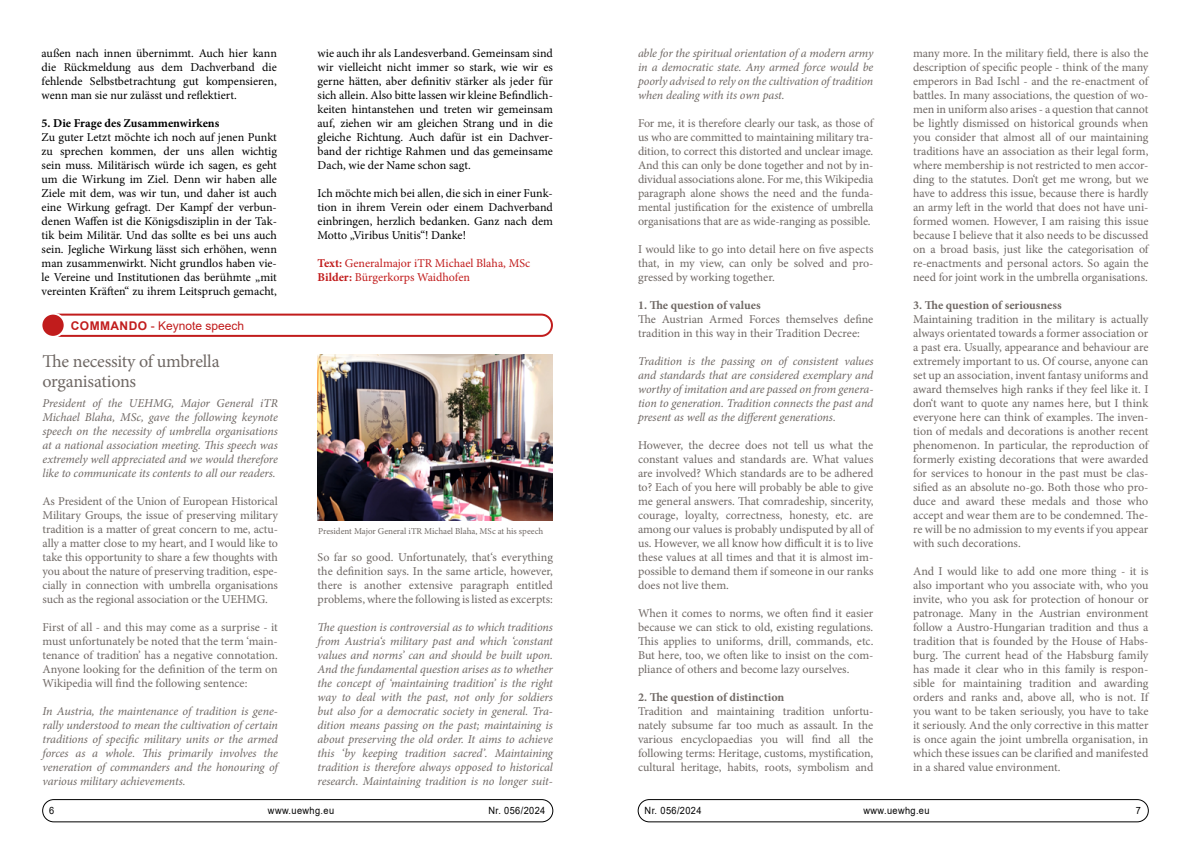
<style>
.page{position:relative;width:1191px;height:842px;background:#fff}
.page>*{position:absolute;margin:0;border:0;box-sizing:border-box;transform-origin:0 0}
.t1{font:18px/20px "Minion Pro";letter-spacing:-.015em;color:#6f6864}
.t2{font:12px/14px "Minion Pro";letter-spacing:-.005em;color:#6f6864;text-align:justify}
.t3{font:italic 12px/14px "Minion Pro";letter-spacing:-.01em;color:#6f6864;text-align:justify}
.t4{font:12px/14px "Minion Pro";color:#000;text-align:justify}
.t5{font:700 12px "Minion Pro";color:#6f6864}
.t6{font:12px/14px "Minion Pro";color:#c11c1c}
.t7{font:700 12px "Minion Pro";color:#000}
.t8{font:12px "Arial";color:#c11c1c}
.t9{font:10px "Arial";letter-spacing:.04em;color:#000;scale:.92 1}
.t10{font:9px "Minion Pro";color:#6f6864}
.s1{font-weight:700}
</style>
<div class="page">
<div style="left:43px;top:799px;width:510px;height:23px;border:1px solid #000;border-radius:11px"></div>
<div style="left:638px;top:799px;width:510px;height:23px;border:1px solid #000;border-radius:11px"></div>
<img style="left:317px;top:354px;width:236px;height:166px">
<div style="left:40px;top:312px;width:26px;height:26px;border:2px solid #fff;border-radius:50%"></div>
<svg style="left:57px;top:313px;width:496px;height:24px"></svg>
<div style="left:41px;top:314px;width:24px;height:23px;background:#c11c1c;border-radius:50%"></div>
<div style="left:40px;top:313px;width:26px;height:25px;border:2px solid #fff;border-radius:50%"></div>
<p class="t4" style="left:42px;top:46px;width:237px">außen nach innen übernimmt. Auch hier kann die Rückmeldung aus dem Dachverband die fehlende Selbstbetrachtung gut kompensieren, wenn man sie nur zulässt und reflektiert.</p>
<p class="t7" style="left:42px;top:115px;width:179px">5. Die Frage des Zusammenwirkens</p>
<p class="t4" style="left:42px;top:130px;width:237px">Zu guter Letzt möchte ich noch auf jenen Punkt zu sprechen kommen, der uns allen wichtig sein muss. Militärisch würde ich sagen, es geht um die Wirkung im Ziel. Denn wir haben alle Ziele mit dem, was wir tun, und daher ist auch eine Wirkung gefragt. Der Kampf der verbun&shy;denen Waffen ist die Königsdisziplin in der Tak&shy;tik beim Militär. Und das sollte es bei uns auch sein. Jegliche Wirkung lässt sich erhöhen, wenn man zusammenwirkt. Nicht grundlos haben vie&shy;le Vereine und Institutionen das berühmte „mit vereinten Kräften“ zu ihrem Leitspruch gemacht,</p>
<p class="t8" style="left:71px;top:317px;width:175px"><span class="s1">COMMANDO</span> - Keynote speech</p>
<h1 class="t1" style="left:43px;top:351px;width:178px">The necessity of umbrella organisations</h1>
<p class="t3" style="left:43px;top:396px;width:237px">President of the UEHMG, Major General iTR Michael Blaha, MSc, gave the following keynote speech on the necessity of umbrella organisations at a national association meeting. This speech was extremely well appreciated and we would therefore like to communicate its contents to all our readers.</p>
<p class="t2" style="left:43px;top:494px;width:237px">As President of the Union of European Historical Military Groups, the issue of preserving military tradition is a matter of great concern to me, actu&shy;ally a matter close to my heart, and I would like to take this opportunity to share a few thoughts with you about the nature of preserving tradition, espe&shy;cially in connection with umbrella organisations such as the regional association or the UEHMG.</p>
<p class="t2" style="left:43px;top:620px;width:237px">First of all - and this may come as a surprise - it must unfortunately be noted that the term ‘main&shy;tenance of tradition’ has a negative connotation.<br>Anyone looking for the definition of the term on Wikipedia will find the following sentence:</p>
<p class="t3" style="left:43px;top:704px;width:237px">In Austria, the maintenance of tradition is gene&shy;rally understood to mean the cultivation of certain traditions of specific military units or the armed forces as a whole. This primarily involves the veneration of commanders and the honouring of various military achievements.</p>
<p class="t4" style="left:317px;top:46px;width:237px">wie auch ihr als Landesverband. Gemeinsam sind wir vielleicht nicht immer so stark, wie wir es gerne hätten, aber definitiv stärker als jeder für sich allein. Also bitte lassen wir kleine Befindlich&shy;keiten hintanstehen und treten wir gemeinsam auf, ziehen wir am gleichen Strang und in die gleiche Richtung. Auch dafür ist ein Dachver&shy;band der richtige Rahmen und das gemeinsame Dach, wie der Name schon sagt.</p>
<p class="t4" style="left:317px;top:186px;width:237px">Ich möchte mich bei allen, die sich in einer Funk&shy;tion in ihrem Verein oder einem Dachverband einbringen, herzlich bedanken. Ganz nach dem Motto „Viribus Unitis“! Danke!</p>
<p class="t6" style="left:317px;top:256px;width:214px"><span class="s1">Text:</span> Generalmajor iTR Michael Blaha, MSc<br><span class="s1">Bilder:</span> Bürgerkorps Waidhofen</p>
<p class="t10" style="left:318px;top:525px;width:227px">President Major General iTR Michael Blaha, MSc at his speech</p>
<p class="t2" style="left:317px;top:550px;width:237px">So far so good. Unfortunately, that‘s everything the definition says. In the same article, however, there is another extensive paragraph entitled problems, where the following is listed as excerpts:</p>
<p class="t3" style="left:317px;top:620px;width:237px">The question is controversial as to which traditions from Austria‘s military past and which ‘constant values and norms’ can and should be built upon.<br>And the fundamental question arises as to whether the concept of ‘maintaining tradition’ is the right way to deal with the past, not only for soldiers but also for a democratic society in general. Tra&shy;dition means passing on the past; maintaining is about preserving the old order. It aims to achieve this ‘by keeping tradition sacred’. Maintaining tradition is therefore always opposed to historical research. Maintaining tradition is no longer suit-</p>
<p class="t3" style="left:638px;top:46px;width:237px">able for the spiritual orientation of a modern army in a democratic state. Any armed force would be poorly advised to rely on the cultivation of tradition when dealing with its own past.</p>
<p class="t2" style="left:638px;top:116px;width:237px">For me, it is therefore clearly our task, as those of us who are committed to maintaining military tra&shy;dition, to correct this distorted and unclear image.<br>And this can only be done together and not by in&shy;dividual associations alone. For me, this Wikipedia paragraph alone shows the need and the funda&shy;mental justification for the existence of umbrella organisations that are as wide-ranging as possible.</p>
<p class="t2" style="left:638px;top:242px;width:237px">I would like to go into detail here on five aspects that, in my view, can only be solved and pro&shy;gressed by working together.</p>
<p class="t5" style="left:638px;top:296px;width:124px">1. The question of values</p>
<p class="t2" style="left:638px;top:312px;width:237px">The Austrian Armed Forces themselves define tradition in this way in their Tradition Decree:</p>
<p class="t3" style="left:638px;top:354px;width:237px">Tradition is the passing on of consistent values and standards that are considered exemplary and worthy of imitation and are passed on from genera&shy;tion to generation. Tradition connects the past and present as well as the different generations.</p>
<p class="t2" style="left:638px;top:438px;width:237px">However, the decree does not tell us what the constant values and standards are. What values are involved? Which standards are to be adhered to? Each of you here will probably be able to give me general answers. That comradeship, sincerity, courage, loyalty, correctness, honesty, etc. are among our values is probably undisputed by all of us. However, we all know how difficult it is to live these values at all times and that it is almost im&shy;possible to demand them if someone in our ranks does not live them.</p>
<p class="t2" style="left:638px;top:606px;width:237px">When it comes to norms, we often find it easier because we can stick to old, existing regulations.<br>This applies to uniforms, drill, commands, etc.<br>But here, too, we often like to insist on the com&shy;pliance of others and become lazy ourselves.</p>
<p class="t5" style="left:638px;top:688px;width:148px">2. The question of distinction</p>
<p class="t2" style="left:638px;top:704px;width:237px">Tradition and maintaining tradition unfortu&shy;nately subsume far too much as assault. In the various encyclopaedias you will find all the following terms: Heritage, customs, mystification, cultural heritage, habits, roots, symbolism and</p>
<p class="t2" style="left:913px;top:46px;width:237px">many more. In the military field, there is also the description of specific people - think of the many emperors in Bad Ischl - and the re-enactment of battles. In many associations, the question of wo&shy;men in uniform also arises - a question that cannot be lightly dismissed on historical grounds when you consider that almost all of our maintaining traditions have an association as their legal form, where membership is not restricted to men accor&shy;ding to the statutes. Don‘t get me wrong, but we have to address this issue, because there is hardly an army left in the world that does not have uni&shy;formed women. However, I am raising this issue because I believe that it also needs to be discussed on a broad basis, just like the categorisation of re-enactments and personal actors. So again the need for joint work in the umbrella organisations.</p>
<p class="t5" style="left:913px;top:296px;width:150px">3. The question of seriousness</p>
<p class="t2" style="left:913px;top:312px;width:237px">Maintaining tradition in the military is actually always orientated towards a former association or a past era. Usually, appearance and behaviour are extremely important to us. Of course, anyone can set up an association, invent fantasy uniforms and award themselves high ranks if they feel like it. I don‘t want to quote any names here, but I think everyone here can think of examples. The inven&shy;tion of medals and decorations is another recent phenomenon. In particular, the reproduction of formerly existing decorations that were awarded for services to honour in the past must be clas&shy;sified as an absolute no-go. Both those who pro&shy;duce and award these medals and those who accept and wear them are to be condemned. The&shy;re will be no admission to my events if you appear with such decorations.</p>
<p class="t2" style="left:913px;top:564px;width:237px">And I would like to add one more thing - it is also important who you associate with, who you invite, who you ask for protection of honour or patronage. Many in the Austrian environment follow a Austro-Hungarian tradition and thus a tradition that is founded by the House of Habs&shy;burg. The current head of the Habsburg family has made it clear who in this family is respon&shy;sible for maintaining tradition and awarding orders and ranks and, above all, who is not. If you want to be taken seriously, you have to take it seriously. And the only corrective in this matter is once again the joint umbrella organisation, in which these issues can be clarified and manifested in a shared value environment.</p>
<p class="t9" style="left:49px;top:804px;width:7px">6</p>
<p class="t9" style="left:268px;top:804px;width:73px">www.uewhg.eu</p>
<p class="t9" style="left:488px;top:804px;width:63px">Nr. 056/2024</p>
<p class="t9" style="left:644px;top:804px;width:63px">Nr. 056/2024</p>
<p class="t9" style="left:863px;top:804px;width:73px">www.uewhg.eu</p>
<p class="t9" style="left:1135px;top:804px;width:7px">7</p>
</div>
